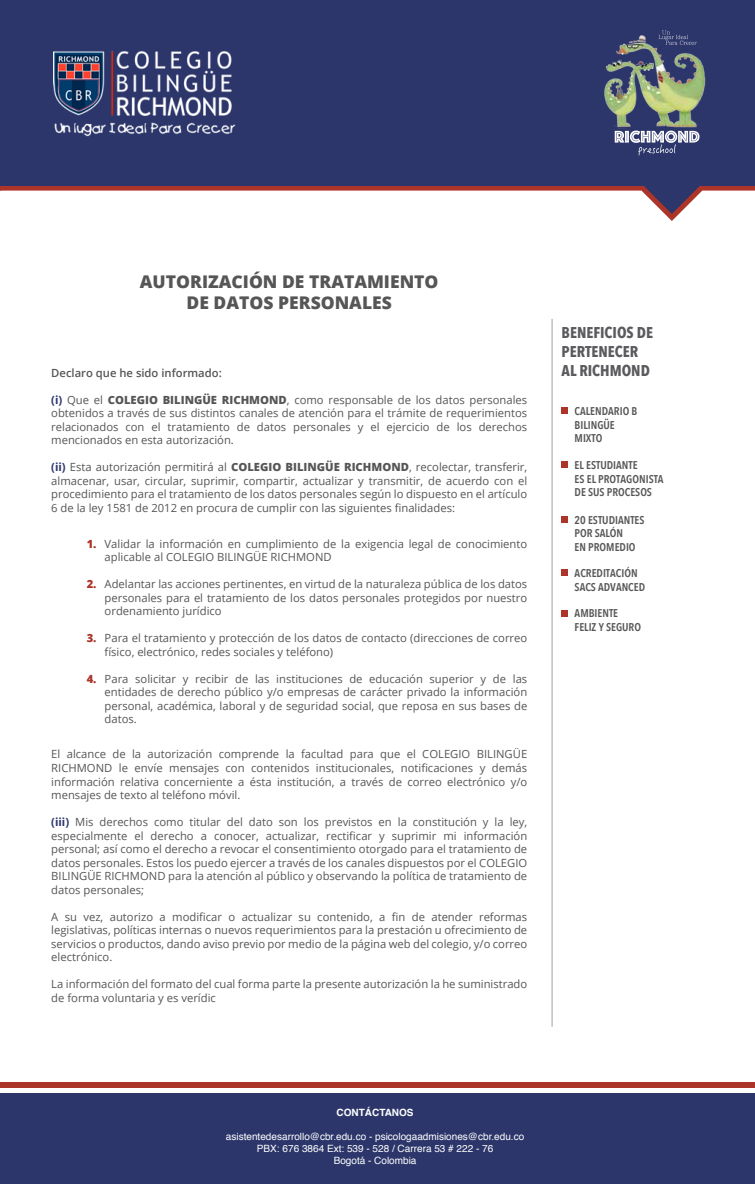
<style>
.page{position:relative;width:755px;height:1184px;background:#fff}
.page>*{position:absolute;margin:0;border:0;box-sizing:border-box;transform-origin:0 0}
.t1{font:800 17.5px/21px "Open Sans";color:#555655;text-align:center}
.t2{font:700 15.62px/18.8px "Avenir Next Condensed";color:#5b5b5f}
.t3{font:11.25px/13.5px "Open Sans";color:#555655;text-align:justify}
.t4{font:600 11.25px/13.5px "Avenir Next Condensed";color:#555655}
.t5{font:600 11.25px "Open Sans";color:#555655}
.t6{font:800 11.25px "Open Sans";color:#ac3429}
.t7{font:10px/12px "Helvetica";color:#fff;text-align:center}
.t8{font:700 10px "Helvetica";color:#fff}
.s1{font-weight:700;color:#2c366a}
.s2{font-weight:800}
</style>
<div class="page">
<svg style="left:0;top:186px;width:755px;height:5px;background:#b24439"></svg>
<hr style="left:552px;top:319px;width:1px;height:707px;background:#a09fa4">
<div style="left:0;top:0;width:755px;height:186px;background:#2c366a"></div>
<img style="left:54px;top:51px;width:182px;height:86px">
<img style="left:604px;top:35px;width:102px;height:108px">
<svg style="left:658px;top:30px;width:38px;height:15px"></svg>
<svg style="left:615px;top:131px;width:87px;height:90px"></svg>
<svg style="left:561px;top:408px;width:6px;height:6px"></svg>
<div style="left:561px;top:461px;width:6px;height:7px;background:#ac3429"></div>
<svg style="left:561px;top:516px;width:6px;height:6px"></svg>
<svg style="left:561px;top:569px;width:6px;height:6px"></svg>
<svg style="left:561px;top:610px;width:6px;height:6px"></svg>
<div style="left:0;top:1093px;width:755px;height:90px;background:#2c366a"></div>
<div style="left:0;top:1082px;width:755px;height:5px;background:#ac3429"></div>
<h1 class="t1" style="left:140px;top:270px;width:300px">AUTORIZACIÓN DE TRATAMIENTO<br>DE DATOS PERSONALES</h1>
<p class="t5" style="left:51px;top:365px;width:172px">Declaro que he sido informado:</p>
<p class="t3" style="left:51px;top:392px;width:477px"><span class="s1">(i)</span> Que el <span class="s2">COLEGIO BILINGÜE RICHMOND</span>, como responsable de los datos personales obtenidos a través de sus distintos canales de atención para el trámite de requerimientos relacionados con el tratamiento de datos personales y el ejercicio de los derechos mencionados en esta autorización.</p>
<p class="t3" style="left:51px;top:460px;width:477px"><span class="s1">(ii)</span> Esta autorización permitirá al <span class="s2">COLEGIO BILINGÜE RICHMOND</span>, recolectar, transferir, almacenar, usar, circular, suprimir, compartir, actualizar y transmitir, de acuerdo con el procedimiento para el tratamiento de los datos personales según lo dispuesto en el artículo 6 de la ley 1581 de 2012 en procura de cumplir con las siguientes finalidades:</p>
<p class="t3" style="left:105px;top:536px;width:424px">Validar la información en cumplimiento de la exigencia legal de conocimiento aplicable al COLEGIO BILINGÜE RICHMOND</p>
<p class="t3" style="left:105px;top:577px;width:424px">Adelantar las acciones pertinentes, en virtud de la naturaleza pública de los datos personales para el tratamiento de los datos personales protegidos por nuestro ordenamiento jurídico</p>
<p class="t3" style="left:105px;top:631px;width:424px">Para el tratamiento y protección de los datos de contacto (direcciones de correo físico, electrónico, redes sociales y teléfono)</p>
<p class="t3" style="left:105px;top:671px;width:424px">Para solicitar y recibir de las instituciones de educación superior y de las entidades de derecho público y/o empresas de carácter privado la información personal, académica, laboral y de seguridad social, que reposa en sus bases de datos.</p>
<p class="t6" style="left:87px;top:535px;width:11px">1.</p>
<p class="t6" style="left:87px;top:575px;width:11px">2.</p>
<p class="t6" style="left:87px;top:629px;width:11px">3.</p>
<p class="t6" style="left:87px;top:670px;width:11px">4.</p>
<p class="t3" style="left:51px;top:747px;width:477px">El alcance de la autorización comprende la facultad para que el COLEGIO BILINGÜE RICHMOND le envíe mensajes con contenidos institucionales, notificaciones y demás información relativa concerniente a ésta institución, a través de correo electrónico y/o mensajes de texto al teléfono móvil.</p>
<p class="t3" style="left:51px;top:815px;width:477px"><span class="s1">(iii)</span> Mis derechos como titular del dato son los previstos en la constitución y la ley, especialmente el derecho a conocer, actualizar, rectificar y suprimir mi información personal; así como el derecho a revocar el consentimiento otorgado para el tratamiento de datos personales. Estos los puedo ejercer a través de los canales dispuestos por el COLEGIO BILINGÜE RICHMOND para la atención al público y observando la política de tratamiento de datos personales;</p>
<p class="t3" style="left:51px;top:909px;width:477px">A su vez, autorizo a modificar o actualizar su contenido, a fin de atender reformas legislativas, políticas internas o nuevos requerimientos para la prestación u ofrecimiento de servicios o productos, dando aviso previo por medio de la página web del colegio, y/o correo electrónico.</p>
<p class="t3" style="left:51px;top:977px;width:477px">La información del formato del cual forma parte la presente autorización la he suministrado de forma voluntaria y es verídic</p>
<h2 class="t2" style="left:561px;top:323px;width:93px">BENEFICIOS DE<br>PERTENECER<br>AL RICHMOND</h2>
<p class="t4" style="left:574px;top:404px;width:64px">CALENDARIO B<br>BILINGÜE<br>MIXTO</p>
<p class="t4" style="left:574px;top:458px;width:91px">EL ESTUDIANTE<br>ES EL PROTAGONISTA<br>DE SUS PROCESOS</p>
<p class="t4" style="left:574px;top:512px;width:71px">20 ESTUDIANTES<br>POR SALÓN<br>EN PROMEDIO</p>
<p class="t4" style="left:574px;top:566px;width:72px">ACREDITACIÓN<br>SACS ADVANCED</p>
<p class="t4" style="left:574px;top:606px;width:68px">AMBIENTE<br>FELIZ Y SEGURO</p>
<p class="t8" style="left:336px;top:1104px;width:79px">CONTÁCTANOS</p>
<p class="t7" style="left:226px;top:1130px;width:300px">asistentedesarrollo@cbr.edu.co - psicologaadmisiones@cbr.edu.co<br>PBX: 676 3864 Ext: 539 - 528 / Carrera 53 # 222 - 76<br>Bogotá - Colombia</p>
</div>
